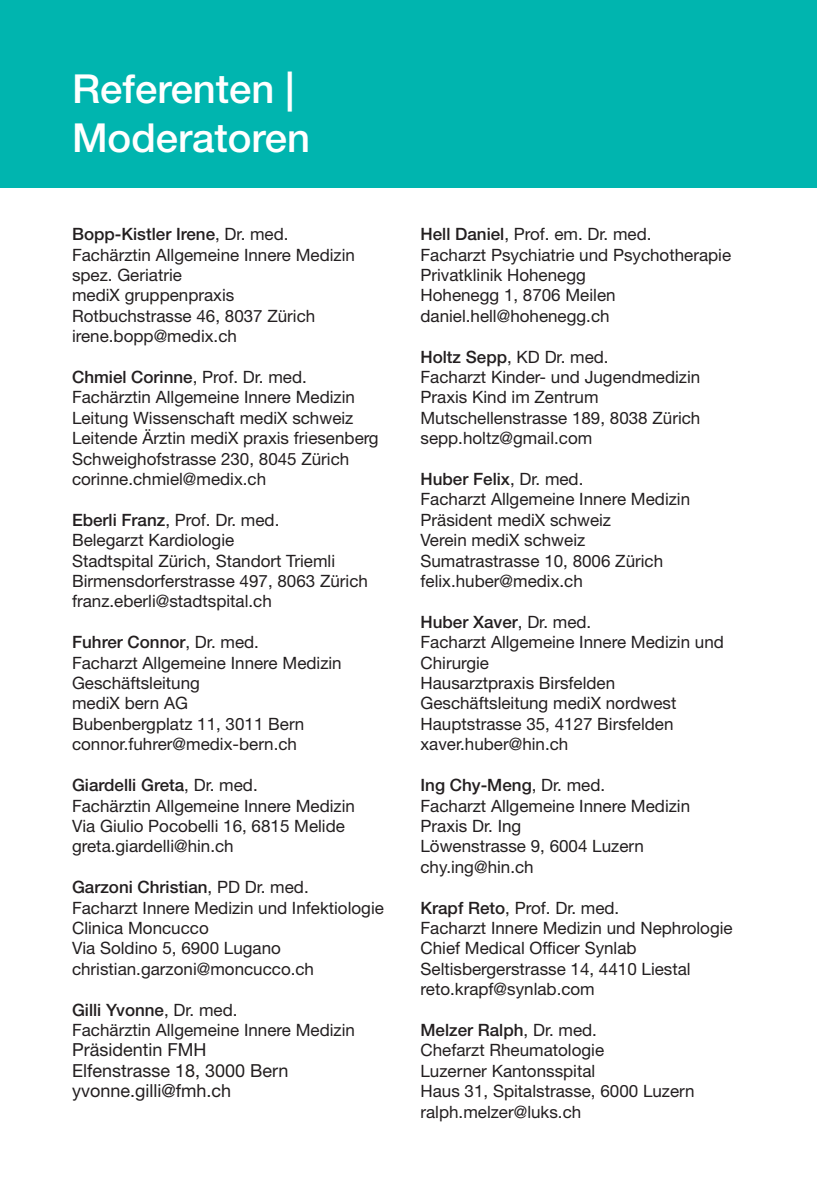
<style>
.page{position:relative;width:817px;height:1191px;background:#fff}
.page>*{position:absolute;margin:0;border:0;box-sizing:border-box;transform-origin:0 0}
.t1{font:500 40px/48.4px "Helvetica Neue";color:#fff}
.t2{font:18px/20.4px "Helvetica Neue";color:#231f20}
.t3{font:17px/20.4px "Helvetica Neue LT Std";color:#231f20}
.t4{font:500 17px "Helvetica Neue";color:#231f20}
.t5{font:17px/20.4px "Helvetica Neue";color:#231f20}
.s1{font-family:"Helvetica Neue LT Std";font-weight:400}
.s2{font-family:"Helvetica Neue";font-weight:500}
.s3{font-weight:500}
</style>
<div class="page">
<div style="left:0;top:0;width:816px;height:187px;background:#00b5af"></div>
<h1 class="t1" style="left:72px;top:64px;width:239px">Referenten |<br>Moderatoren</h1>
<p class="t4" style="left:72px;top:224px;width:218px">Bopp-Kistler Irene<span class="s1">, Dr. med.</span></p>
<p class="t3" style="left:72px;top:244px;width:284px">Fachärztin Allgemeine Innere Medizin spez. Geriatrie<br>mediX gruppenpraxis<br>Rotbuchstrasse 46, 8037 Zürich irene.bopp@medix.ch</p>
<p class="t4" style="left:72px;top:367px;width:236px">Chmiel Corinne<span class="s1">, Prof. Dr. med.</span></p>
<p class="t3" style="left:72px;top:387px;width:308px">Fachärztin Allgemeine Innere Medizin Leitung Wissenschaft mediX schweiz Leitende Ärztin mediX praxis friesenberg Schweighofstrasse 230, 8045 Zürich corinne.chmiel@medix.ch</p>
<p class="t3" style="left:72px;top:509px;width:297px"><span class="s2">Eberli Franz</span>, Prof. Dr. med.<br>Belegarzt Kardiologie<br>Stadtspital Zürich, Standort Triemli<br>Birmensdorferstrasse 497, 8063 Zürich franz.eberli@stadtspital.ch</p>
<p class="t3" style="left:72px;top:632px;width:271px"><span class="s3">Fuhrer Connor</span>, Dr. med.<br>Facharzt Allgemeine Innere Medizin<br>Geschäftsleitung<br>mediX bern AG<br>Bubenbergplatz 11, 3011 Bern connor.fuhrer@medix-bern.ch</p>
<p class="t3" style="left:72px;top:774px;width:284px"><span class="s3">Giardelli Greta</span>, Dr. med.<br>Fachärztin Allgemeine Innere Medizin<br>Via Giulio Pocobelli 16, 6815 Melide greta.giardelli@hin.ch</p>
<p class="t4" style="left:72px;top:877px;width:238px">Garzoni Christian<span class="s1">, PD Dr. med.</span></p>
<p class="t3" style="left:72px;top:897px;width:313px">Facharzt Innere Medizin und Infektiologie<br>Clinica Moncucco<br>Via Soldino 5, 6900 Lugano christian.garzoni@moncucco.ch</p>
<p class="t5" style="left:72px;top:999px;width:284px"><span class="s3">Gilli Yvonne</span>, Dr. med.<br>Fachärztin Allgemeine Innere Medizin</p>
<p class="t2" style="left:72px;top:1039px;width:218px">Präsidentin FMH<br>Elfenstrasse 18, 3000 Bern yvonne.gilli@fmh.ch</p>
<p class="t3" style="left:420px;top:224px;width:312px"><span class="s2">Hell Daniel</span>, Prof. em. Dr. med.<br>Facharzt Psychiatrie und Psychotherapie<br>Privatklinik Hohenegg<br>Hohenegg 1, 8706 Meilen daniel.hell@hohenegg.ch</p>
<p class="t3" style="left:420px;top:346px;width:281px"><span class="s2">Holtz Sepp</span>, KD Dr. med.<br>Facharzt Kinder- und Jugendmedizin<br>Praxis Kind im Zentrum<br>Mutschellenstrasse 189, 8038 Zürich sepp.holtz@gmail.com</p>
<p class="t4" style="left:420px;top:469px;width:164px">Huber Felix<span class="s1">, Dr. med.</span></p>
<p class="t3" style="left:420px;top:489px;width:271px">Facharzt Allgemeine Innere Medizin<br>Präsident mediX schweiz<br>Verein mediX schweiz<br>Sumatrastrasse 10, 8006 Zürich felix.huber@medix.ch</p>
<p class="t3" style="left:420px;top:611px;width:305px"><span class="s3">Huber Xaver</span>, Dr. med.<br>Facharzt Allgemeine Innere Medizin und<br>Chirurgie<br>Hausarztpraxis Birsfelden<br>Geschäftsleitung mediX nordwest<br>Hauptstrasse 35, 4127 Birsfelden xaver.huber@hin.ch</p>
<p class="t3" style="left:420px;top:774px;width:271px"><span class="s3">Ing Chy-Meng</span>, Dr. med.<br>Facharzt Allgemeine Innere Medizin<br>Praxis Dr. Ing<br>Löwenstrasse 9, 6004 Luzern chy.ing@hin.ch</p>
<p class="t3" style="left:420px;top:897px;width:314px"><span class="s2">Krapf Reto</span>, Prof. Dr. med.<br>Facharzt Innere Medizin und Nephrologie<br>Chief Medical Officer Synlab<br>Seltisbergerstrasse 14, 4410 Liestal reto.krapf@synlab.com</p>
<p class="t4" style="left:420px;top:1019px;width:178px">Melzer Ralph<span class="s1">, Dr. med.</span></p>
<p class="t3" style="left:420px;top:1040px;width:275px">Chefarzt Rheumatologie<br>Luzerner Kantonsspital<br>Haus 31, Spitalstrasse, 6000 Luzern ralph.melzer@luks.ch</p>
</div>
